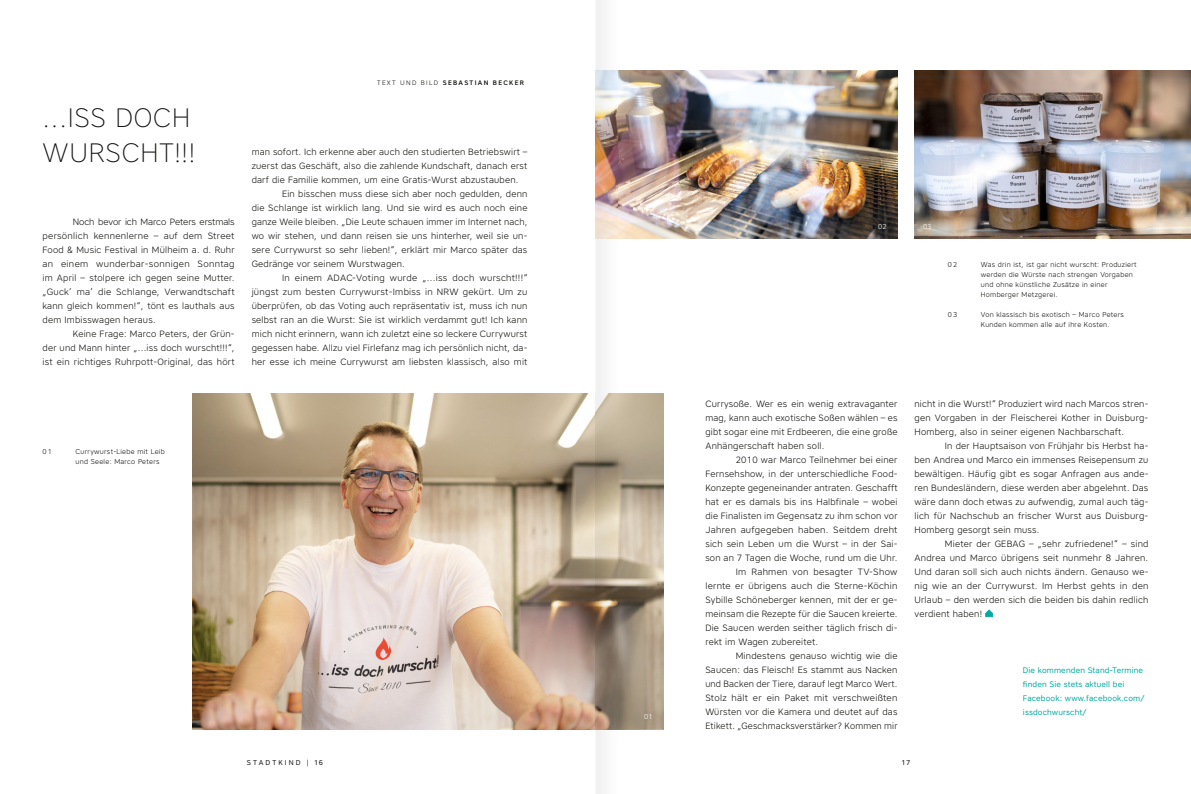
<style>
.page{position:relative;width:1191px;height:794px;background:#fff}
.page>*{position:absolute;margin:0;border:0;box-sizing:border-box;transform-origin:0 0}
.t1{font:200 26.6px/34.4px "Core Sans A25";letter-spacing:.03em;color:#11110f}
.t2{font:300 9.1px/14px "Core Sans A35";letter-spacing:.025em;color:#11110f;text-align:justify}
.t3{font:8px/14px "Core Sans A45";letter-spacing:.02em;color:#00a9a2}
.t4{font:300 7px/10px "Core Sans A35";letter-spacing:.04em;color:#11110f}
.t5{font:7px "Core Sans A45";letter-spacing:.29em;color:#11110f}
.t6{font:300 7px "Core Sans A35";color:#fff}
.t7{font:500 6.5px "Core Sans A55";letter-spacing:.2em;color:#11110f}
.s1{font-family:"Core Sans A35";font-weight:300}
</style>
<div class="page">
<svg style="left:985px;top:609px;width:8px;height:8px"></svg>
<img style="left:193px;top:393px;width:470px;height:336px">
<img style="left:617px;top:71px;width:280px;height:168px">
<img style="left:914px;top:71px;width:277px;height:168px">
<img style="left:595px;top:0;width:22px;height:794px">
<h1 class="t1" style="left:43px;top:100px;width:154px">...ISS DOCH<br>WURSCHT!!!</h1>
<p class="t2" style="left:43px;top:214px;width:194px;text-indent:30px">Noch bevor ich Marco Peters erstmals persönlich kennenlerne – auf dem Street Food &amp; Music Festival in Mülheim a. d. Ruhr an einem wunderbar-sonnigen Sonntag im April – stolpere ich gegen seine Mutter. „Guck’ ma’ die Schlange, Verwandtschaft kann gleich kommen!“, tönt es lauthals aus dem Imbisswagen heraus.</p>
<p class="t2" style="left:43px;top:326px;width:194px;text-indent:30px">Keine Frage: Marco Peters, der Grün&shy;der und Mann hinter „...iss doch wurscht!!!“, ist ein richtiges Ruhrpott-Original, das hört</p>
<p class="t7" style="left:377px;top:78px;width:148px"><span class="s1">TEXT UND BILD</span> SEBASTIAN BECKER</p>
<p class="t2" style="left:252px;top:144px;width:277px">man sofort. Ich erkenne aber auch den studierten Betriebswirt –</p>
<p class="t2" style="left:252px;top:158px;width:277px">zuerst das Geschäft, also die zahlende Kundschaft, danach erst</p>
<p class="t2" style="left:252px;top:172px;width:268px">darf die Familie kommen, um eine Gratis-Wurst abzustauben.</p>
<p class="t2" style="left:282px;top:186px;width:247px">Ein bisschen muss diese sich aber noch gedulden, denn</p>
<p class="t2" style="left:252px;top:200px;width:277px">die Schlange ist wirklich lang. Und sie wird es auch noch eine</p>
<p class="t2" style="left:252px;top:214px;width:277px">ganze Weile bleiben. „Die Leute schauen immer im Internet nach,</p>
<p class="t2" style="left:252px;top:228px;width:277px">wo wir stehen, und dann reisen sie uns hinterher, weil sie un-</p>
<p class="t2" style="left:252px;top:242px;width:277px">sere Currywurst so sehr lieben!“, erklärt mir Marco später das</p>
<p class="t2" style="left:252px;top:256px;width:155px">Gedränge vor seinem Wurstwagen.</p>
<p class="t2" style="left:282px;top:270px;width:247px">In einem ADAC-Voting wurde „...iss doch wurscht!!!“</p>
<p class="t2" style="left:252px;top:284px;width:277px">jüngst zum besten Currywurst-Imbiss in NRW gekürt. Um zu</p>
<p class="t2" style="left:252px;top:298px;width:277px">überprüfen, ob das Voting auch repräsentativ ist, muss ich nun</p>
<p class="t2" style="left:252px;top:312px;width:277px">selbst ran an die Wurst: Sie ist wirklich verdammt gut! Ich kann</p>
<p class="t2" style="left:252px;top:326px;width:277px">mich nicht erinnern, wann ich zuletzt eine so leckere Currywurst</p>
<p class="t2" style="left:252px;top:340px;width:277px">gegessen habe. Allzu viel Firlefanz mag ich persönlich nicht, da-</p>
<p class="t2" style="left:252px;top:354px;width:277px">her esse ich meine Currywurst am liebsten klassisch, also mit</p>
<p class="t6" style="left:878px;top:222px;width:10px">02</p>
<p class="t6" style="left:923px;top:222px;width:10px">03</p>
<p class="t4" style="left:947px;top:259px;width:11px">02</p>
<p class="t4" style="left:980px;top:259px;width:157px">Was drin ist, ist gar nicht wurscht: Produziert werden die Würste nach strengen Vorgaben und ohne künstliche Zusätze in einer Homberger Metzgerei.</p>
<p class="t4" style="left:947px;top:309px;width:11px">03</p>
<p class="t4" style="left:980px;top:309px;width:145px">Von klassisch bis exotisch – Marco Peters<br>Kunden kommen alle auf ihre Kosten.</p>
<p class="t4" style="left:43px;top:446px;width:11px">01</p>
<p class="t4" style="left:76px;top:446px;width:91px">Currywurst-Liebe mit Leib und Seele: Marco Peters</p>
<p class="t6" style="left:644px;top:712px;width:10px">01</p>
<p class="t2" style="left:705px;top:396px;width:194px">Currysoße. Wer es ein wenig extravaganter mag, kann auch exotische Soßen wählen – es gibt sogar eine mit Erdbeeren, die eine große Anhängerschaft haben soll.</p>
<p class="t2" style="left:735px;top:452px;width:163px">2010 war Marco Teilnehmer bei einer</p>
<p class="t2" style="left:705px;top:466px;width:194px">Fernsehshow, in der unterschiedliche Food-</p>
<p class="t2" style="left:705px;top:480px;width:194px">Konzepte gegeneinander antraten. Geschafft</p>
<p class="t2" style="left:705px;top:494px;width:194px">hat er es damals bis ins Halbfinale – wobei</p>
<p class="t2" style="left:705px;top:508px;width:194px">die Finalisten im Gegensatz zu ihm schon vor</p>
<p class="t2" style="left:705px;top:522px;width:193px">Jahren aufgegeben haben. Seitdem dreht</p>
<p class="t2" style="left:705px;top:536px;width:194px">sich sein Leben um die Wurst – in der Sai-</p>
<p class="t2" style="left:705px;top:550px;width:194px">son an 7 Tagen die Woche, rund um die Uhr.</p>
<p class="t2" style="left:735px;top:564px;width:163px">Im Rahmen von besagter TV-Show</p>
<p class="t2" style="left:705px;top:578px;width:194px">lernte er übrigens auch die Sterne-Köchin</p>
<p class="t2" style="left:705px;top:592px;width:194px">Sybille Schöneberger kennen, mit der er ge-</p>
<p class="t2" style="left:705px;top:606px;width:194px">meinsam die Rezepte für die Saucen kreierte.</p>
<p class="t2" style="left:705px;top:620px;width:194px">Die Saucen werden seither täglich frisch di-</p>
<p class="t2" style="left:705px;top:634px;width:114px">rekt im Wagen zubereitet.</p>
<p class="t2" style="left:735px;top:648px;width:163px">Mindestens genauso wichtig wie die</p>
<p class="t2" style="left:705px;top:662px;width:194px">Saucen: das Fleisch! Es stammt aus Nacken</p>
<p class="t2" style="left:705px;top:676px;width:193px">und Backen der Tiere, darauf legt Marco Wert.</p>
<p class="t2" style="left:705px;top:690px;width:194px">Stolz hält er ein Paket mit verschweißten</p>
<p class="t2" style="left:705px;top:704px;width:194px">Würsten vor die Kamera und deutet auf das</p>
<p class="t2" style="left:705px;top:718px;width:194px">Etikett. „Geschmacksverstärker? Kommen mir</p>
<p class="t2" style="left:914px;top:396px;width:235px">nicht in die Wurst!“ Produziert wird nach Marcos stren&shy;gen Vorgaben in der Fleischerei Kother in Duisburg-Homberg, also in seiner eigenen Nachbarschaft.</p>
<p class="t2" style="left:914px;top:438px;width:235px;text-indent:30px">In der Hauptsaison von Frühjahr bis Herbst ha&shy;ben Andrea und Marco ein immenses Reisepensum zu bewältigen. Häufig gibt es sogar Anfragen aus ande&shy;ren Bundesländern, diese werden aber abgelehnt. Das wäre dann doch etwas zu aufwendig, zumal auch täg&shy;lich für Nachschub an frischer Wurst aus Duisburg-Homberg gesorgt sein muss.</p>
<p class="t2" style="left:914px;top:536px;width:235px;text-indent:30px">Mieter der GEBAG – „sehr zufriedene!“ – sind Andrea und Marco übrigens seit nunmehr 8 Jahren.<br>Und daran soll sich auch nichts ändern. Genauso we&shy;nig wie an der Currywurst. Im Herbst gehts in den Urlaub – den werden sich die beiden bis dahin redlich verdient haben!</p>
<p class="t3" style="left:1023px;top:663px;width:123px">Die kommenden Stand-Termine finden Sie stets aktuell bei<br>Facebook: www.facebook.com/ issdochwurscht/</p>
<p class="t5" style="left:247px;top:758px;width:78px">STADTKIND | 16</p>
<p class="t5" style="left:901px;top:758px;width:10px">17</p>
</div>
